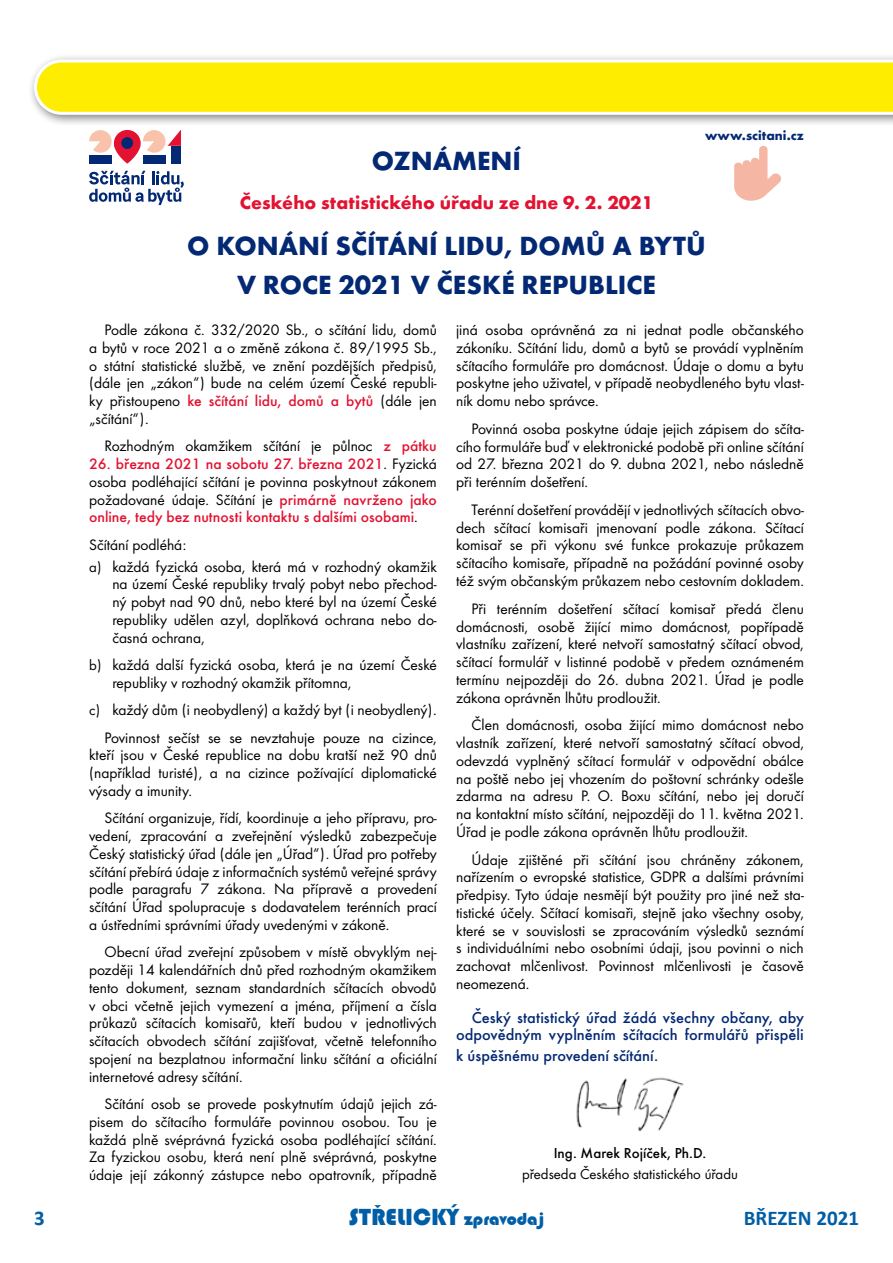
<style>
.page{position:relative;width:893px;height:1263px;background:#fff}
.page>*{position:absolute;margin:0;border:0;box-sizing:border-box;transform-origin:0 0}
.t1{font:700 27.3px/38.2px "Futura";color:#042974;text-align:center}
.t2{font:24px "Bauhaus 93";color:#005ea7}
.t3{font:700 21px "Calibri";color:#005ea7}
.t4{font:700 19.05px "Futura";color:#e31231}
.t5{font:500 16.35px/17.7px "Futura";color:#042974;text-align:right}
.t6{font:15.75px/17.7px "Futura Boo";color:#000;text-align:justify}
.t7{font:500 15.75px "Futura";color:#e31231}
.t8{font:15px "Futura Boo";color:#000}
.t9{font:500 15px "Futura";color:#000}
.t10{font:700 13.65px "Futura";color:#042974}
.s1{font-family:"Futura Boo";font-weight:400;color:#000}
.s2{font-family:"Futura";font-weight:500;color:#e31231}
.s3{font-size:15px}
.s4{font-size:18px}
</style>
<div class="page">
<img style="left:576px;top:1077px;width:108px;height:55px">
<svg style="left:89px;top:130px;width:92px;height:33px"></svg>
<div style="left:89px;top:155px;width:23px;height:9px;background:#042974"></div>
<div style="left:143px;top:155px;width:22px;height:9px;background:#042974"></div>
<div style="left:121px;top:137px;width:12px;height:12px;background:#042974;border-radius:50%"></div>
<div style="left:171px;top:146px;width:10px;height:18px;background:#042974"></div>
<svg style="left:89px;top:171px;width:95px;height:34px"></svg>
<svg style="left:734px;top:146px;width:47px;height:55px"></svg>
<div style="left:27px;top:53px;width:866px;height:74px;background:#000;opacity:.5"></div>
<svg style="left:34px;top:60px;width:859px;height:55px"></svg>
<p class="t10" style="left:705px;top:127px;width:100px">www.scitani.cz</p>
<h1 class="t1" style="left:372px;top:141px;width:151px">OZNÁMENÍ</h1>
<p class="t4" style="left:240px;top:191px;width:415px">Českého statistického úřadu ze dne 9. 2. 2021</p>
<h1 class="t1" style="left:187px;top:227px;width:520px">O KONÁNÍ SČÍTÁNÍ LIDU, DOMŮ A BYTŮ<br>V ROCE 2021 V ČESKÉ REPUBLICE</h1>
<p class="t6" style="left:89px;top:321px;width:349px;text-indent:16px">Podle zákona č. 332/2020 Sb., o sčítání lidu, domů a bytů v roce 2021 a o změně zákona č. 89/1995 Sb., o státní statistické službě, ve znění pozdějších předpisů, (dále jen „zákon“) bude na celém území České republi-</p>
<p class="t7" style="left:89px;top:392px;width:349px"><span class="s1">ky přistoupeno</span> ke sčítání lidu, domů a bytů <span class="s1">(dále jen</span></p>
<p class="t6" style="left:105px;top:405px;width:334px;line-height:27.5px;text-indent:-15px">„sčítání“).<br>Rozhodným okamžikem sčítání je půlnoc <span class="s2">z pátku</span></p>
<p class="t7" style="left:89px;top:455px;width:349px">26. března 2021 na sobotu 27. března 2021<span class="s1">. Fyzická</span></p>
<p class="t6" style="left:89px;top:473px;width:349px">osoba podléhající sčítání je povinna poskytnout zákonem požadované údaje. Sčítání je <span class="s2">primárně navrženo jako</span></p>
<p class="t7" style="left:89px;top:508px;width:330px">online, tedy bez nutnosti kontaktu s dalšími osobami<span class="s1">.</span></p>
<p class="t6" style="left:89px;top:534px;width:349px;line-height:21.8px">Sčítání podléhá:<br><span class="s3">a)</span> každá fyzická osoba, která má v rozhodný okamžik</p>
<p class="t6" style="left:112px;top:575px;width:326px">na území České republiky trvalý pobyt nebo přechod&shy;ný pobyt nad 90 dnů, nebo které byl na území České republiky udělen azyl, doplňková ochrana nebo do&shy;časná ochrana,</p>
<p class="t6" style="left:112px;top:656px;width:326px;text-indent:-23px"><span class="s3">b)</span> každá další fyzická osoba, která je na území České republiky v rozhodný okamžik přítomna,</p>
<p class="t6" style="left:89px;top:696px;width:349px;line-height:27.5px;text-align:right"><span class="s3">c)</span> každý dům (i neobydlený) a každý byt (i neobydlený).<br>Povinnost sečíst se se nevztahuje pouze na cizince,</p>
<p class="t6" style="left:89px;top:746px;width:349px">kteří jsou v České republice na dobu kratší než 90 dnů (například turisté), a na cizince požívající diplomatické výsady a imunity.</p>
<p class="t6" style="left:89px;top:809px;width:349px;text-indent:15px">Sčítání organizuje, řídí, koordinuje a jeho přípravu, pro&shy;vedení, zpracování a zveřejnění výsledků zabezpečuje Český statistický úřad (dále jen „Úřad“). Úřad pro potřeby sčítání přebírá údaje z informačních systémů veřejné správy podle paragrafu 7 zákona. Na přípravě a provedení sčítání Úřad spolupracuje s dodavatelem terénních prací a ústředními správními úřady uvedenými v zákoně.</p>
<p class="t6" style="left:89px;top:943px;width:349px;text-indent:15px">Obecní úřad zveřejní způsobem v místě obvyklým nej&shy;později 14 kalendářních dnů před rozhodným okamžikem tento dokument, seznam standardních sčítacích obvodů v obci včetně jejich vymezení a jména, příjmení a čísla průkazů sčítacích komisařů, kteří budou v jednotlivých sčítacích obvodech sčítání zajišťovat, včetně telefonního spojení na bezplatnou informační linku sčítání a oficiální internetové adresy sčítání.</p>
<p class="t6" style="left:89px;top:1095px;width:349px;text-indent:15px">Sčítání osob se provede poskytnutím údajů jejich zá&shy;pisem do sčítacího formuláře povinnou osobou. Tou je každá plně svéprávná fyzická osoba podléhající sčítání.<br>Za fyzickou osobu, která není plně svéprávná, poskytne údaje její zákonný zástupce nebo opatrovník, případně</p>
<p class="t6" style="left:456px;top:321px;width:349px">jiná osoba oprávněná za ni jednat podle občanského zákoníku. Sčítání lidu, domů a bytů se provádí vyplněním sčítacího formuláře pro domácnost. Údaje o domu a bytu poskytne jeho uživatel, v případě neobydleného bytu vlast&shy;ník domu nebo správce.</p>
<p class="t6" style="left:456px;top:420px;width:349px;text-indent:15px">Povinná osoba poskytne údaje jejich zápisem do sčíta&shy;cího formuláře buď v elektronické podobě při online sčítání od 27. března 2021 do 9. dubna 2021, nebo následně při terénním došetření.</p>
<p class="t6" style="left:456px;top:501px;width:349px;text-indent:15px">Terénní došetření provádějí v jednotlivých sčítacích obvo&shy;dech sčítací komisaři jmenovaní podle zákona. Sčítací komisař se při výkonu své funkce prokazuje průkazem sčítacího komisaře, případně na požádání povinné osoby též svým občanským průkazem nebo cestovním dokladem.</p>
<p class="t6" style="left:456px;top:600px;width:349px;text-indent:15px">Při terénním došetření sčítací komisař předá členu domácnosti, osobě žijící mimo domácnost, popřípadě vlastníku zařízení, které netvoří samostatný sčítací obvod, sčítací formulář v listinné podobě v předem oznámeném termínu nejpozději do 26. dubna 2021. Úřad je podle zákona oprávněn lhůtu prodloužit.</p>
<p class="t6" style="left:456px;top:716px;width:349px;text-indent:15px">Člen domácnosti, osoba žijící mimo domácnost nebo vlastník zařízení, které netvoří samostatný sčítací obvod, odevzdá vyplněný sčítací formulář v odpovědní obálce na poště nebo jej vhozením do poštovní schránky odešle zdarma na adresu P. O. Boxu sčítání, nebo jej doručí na kontaktní místo sčítání, nejpozději do 11. května 2021.<br>Úřad je podle zákona oprávněn lhůtu prodloužit.</p>
<p class="t6" style="left:456px;top:850px;width:349px;text-indent:15px">Údaje zjištěné při sčítání jsou chráněny zákonem, nařízením o evropské statistice, GDPR a dalšími právními předpisy. Tyto údaje nesmějí být použity pro jiné než sta&shy;tistické účely. Sčítací komisaři, stejně jako všechny osoby, které se v souvislosti se zpracováním výsledků seznámí s individuálními nebo osobními údaji, jsou povinni o nich zachovat mlčenlivost. Povinnost mlčenlivosti je časově neomezená.</p>
<p class="t5" style="left:456px;top:1008px;width:349px">Český statistický úřad žádá všechny občany, aby odpovědným vyplněním sčítacích formulářů přispěli</p>
<p class="t5" style="left:456px;top:1046px;width:203px">k úspěšnému provedení sčítání.</p>
<p class="t9" style="left:554px;top:1144px;width:154px">Ing. Marek Rojíček, Ph.D.</p>
<p class="t8" style="left:522px;top:1165px;width:217px">předseda Českého statistického úřadu</p>
<h3 class="t3" style="left:34px;top:1203px;width:12px">3</h3>
<h2 class="t2" style="left:349px;top:1203px;width:197px">STRˇ ELICKÝ <span class="s4">zpravodaj</span></h2>
<h3 class="t3" style="left:744px;top:1203px;width:117px">BŘEZEN 2021</h3>
</div>
